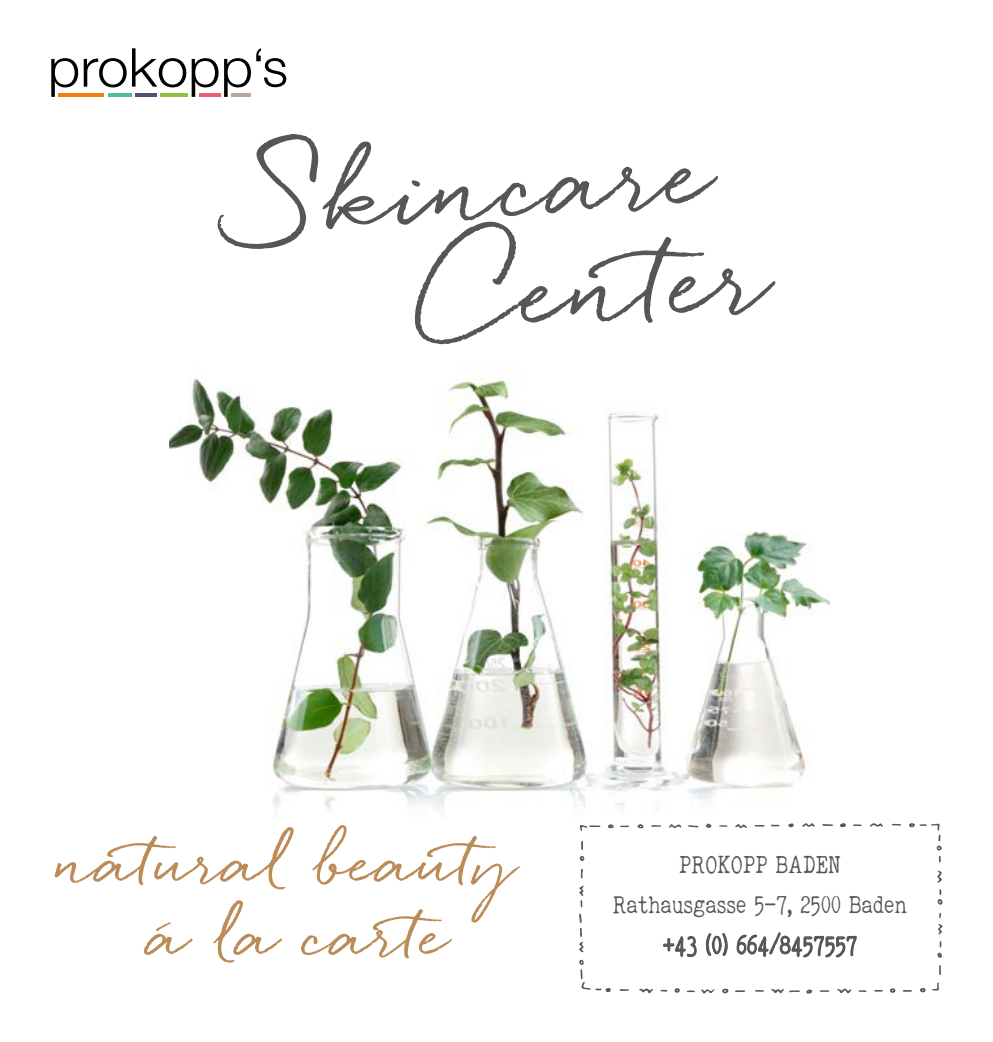
<style>
.page{position:relative;width:993px;height:1042px;background:#fff}
.page>*{position:absolute;margin:0;border:0;box-sizing:border-box;transform-origin:0 0}
.t1{font:700 61.07px/73.1px "Quickpen";color:#bc8c58}
.t2{font:300 53.38px "Helvetica Neue LT Pro";color:#000}
.t3{font:24.5px/40.2px "ELEGANTTYPEWRITER";color:#565655;text-align:center}
</style>
<div class="page">
<img style="left:169px;top:344px;width:660px;height:485px">
<svg style="left:217px;top:134px;width:558px;height:210px"></svg>
<hr style="left:58px;top:93px;width:46px;height:4px;background:#f07e10">
<hr style="left:199px;top:93px;width:21px;height:4px;background:#ec6076">
<svg style="left:51px;top:58px;width:27px;height:39px"></svg>
<svg style="left:84px;top:48px;width:134px;height:49px"></svg>
<svg style="left:224px;top:58px;width:27px;height:39px"></svg>
<svg style="left:837px;top:988px;width:14px;height:5px"></svg>
<svg style="left:639px;top:988px;width:14px;height:5px"></svg>
<svg style="left:937px;top:870px;width:5px;height:13px"></svg>
<svg style="left:869px;top:823px;width:13px;height:4px"></svg>
<svg style="left:802px;top:822px;width:12px;height:5px"></svg>
<svg style="left:938px;top:924px;width:4px;height:10px"></svg>
<svg style="left:734px;top:823px;width:12px;height:5px"></svg>
<svg style="left:668px;top:824px;width:13px;height:4px"></svg>
<svg style="left:840px;top:823px;width:5px;height:4px"></svg>
<svg style="left:932px;top:982px;width:6px;height:8px"></svg>
<svg style="left:579px;top:825px;width:21px;height:6px"></svg>
<svg style="left:890px;top:988px;width:5px;height:5px"></svg>
<svg style="left:920px;top:988px;width:5px;height:5px"></svg>
<svg style="left:674px;top:988px;width:5px;height:4px"></svg>
<svg style="left:722px;top:988px;width:22px;height:5px"></svg>
<svg style="left:636px;top:824px;width:8px;height:4px"></svg>
<svg style="left:579px;top:913px;width:4px;height:39px"></svg>
<svg style="left:753px;top:825px;width:11px;height:2px"></svg>
<svg style="left:822px;top:824px;width:10px;height:2px"></svg>
<svg style="left:939px;top:965px;width:2px;height:10px"></svg>
<svg style="left:771px;top:989px;width:41px;height:5px"></svg>
<svg style="left:787px;top:823px;width:7px;height:4px"></svg>
<svg style="left:705px;top:823px;width:6px;height:5px"></svg>
<svg style="left:874px;top:990px;width:8px;height:2px"></svg>
<svg style="left:903px;top:990px;width:9px;height:2px"></svg>
<svg style="left:580px;top:869px;width:3px;height:9px"></svg>
<svg style="left:687px;top:824px;width:11px;height:3px"></svg>
<svg style="left:579px;top:840px;width:5px;height:21px"></svg>
<svg style="left:650px;top:825px;width:11px;height:2px"></svg>
<svg style="left:606px;top:822px;width:24px;height:7px"></svg>
<svg style="left:619px;top:989px;width:10px;height:2px"></svg>
<svg style="left:755px;top:990px;width:8px;height:2px"></svg>
<svg style="left:686px;top:989px;width:28px;height:5px"></svg>
<svg style="left:892px;top:824px;width:8px;height:2px"></svg>
<svg style="left:819px;top:990px;width:10px;height:2px"></svg>
<svg style="left:770px;top:824px;width:9px;height:2px"></svg>
<svg style="left:853px;top:824px;width:8px;height:2px"></svg>
<svg style="left:579px;top:885px;width:4px;height:22px"></svg>
<svg style="left:858px;top:990px;width:8px;height:2px"></svg>
<svg style="left:719px;top:825px;width:8px;height:2px"></svg>
<svg style="left:909px;top:823px;width:32px;height:27px"></svg>
<svg style="left:579px;top:959px;width:31px;height:34px"></svg>
<svg style="left:937px;top:941px;width:4px;height:17px"></svg>
<svg style="left:937px;top:889px;width:5px;height:16px"></svg>
<h2 class="t2" style="left:251px;top:35px;width:38px">‘s</h2>
<h1 class="t1" style="left:151px;top:825px;width:380px;text-indent:-93px">natural beauty á la carte</h1>
<p class="t3" style="left:613px;top:844px;width:296px">PROKOPP BADEN<br>Rathausgasse 5-7, 2500 Baden +43 (0) 664/8457557</p>
</div>
